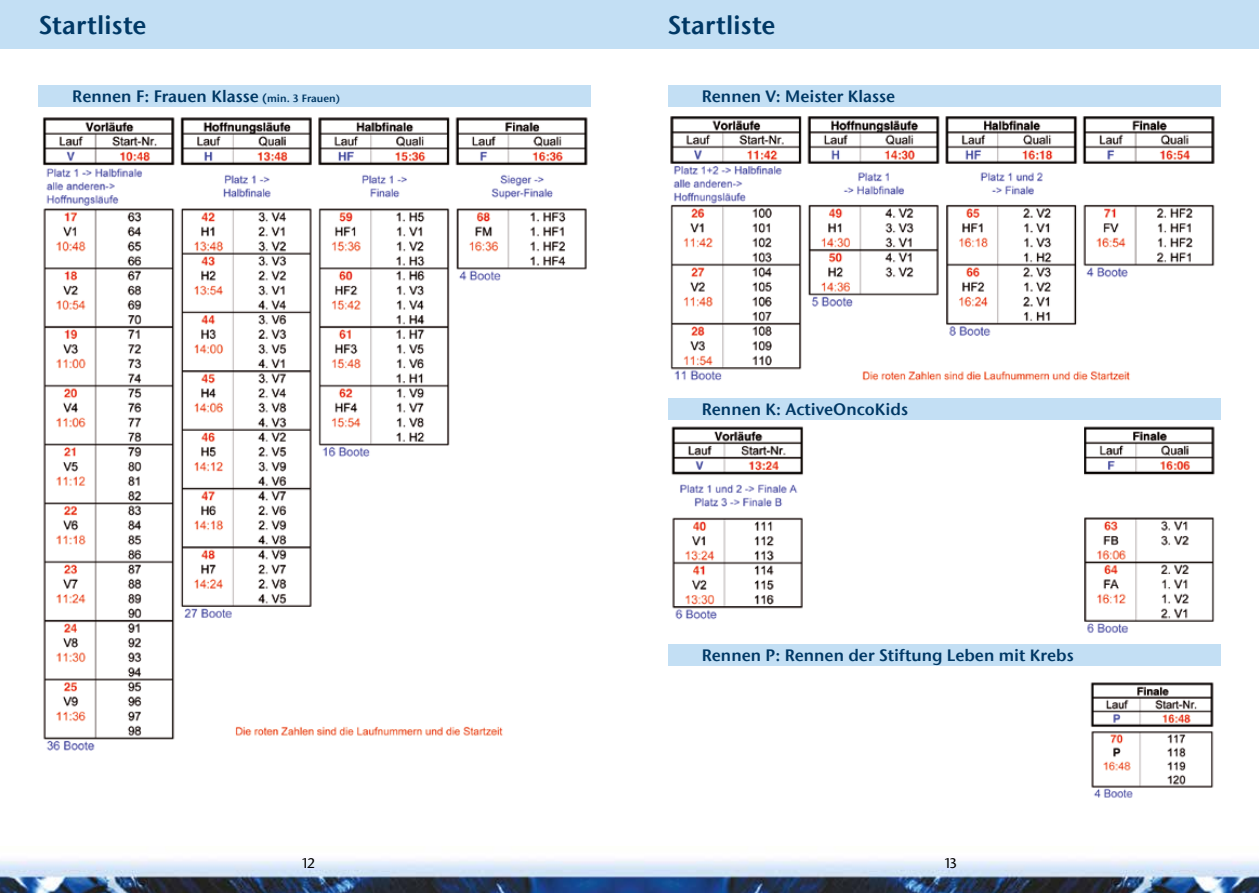
<style>
.page{position:relative;width:1259px;height:893px;background:#fff}
.page>*{position:absolute;margin:0;border:0;box-sizing:border-box;transform-origin:0 0}
.t1{font:25.5px "ITC Stone Sans Com Semi";color:#003865}
.t2{font:16.5px "ITC Stone Sans Com Semi";color:#003865}
.t3{font:500 13.5px "Stone Sans";color:#000}
.s1{font-size:12px}
.s2{font-size:10.5px}
</style>
<div class="page">
<div style="left:0;top:0;width:1259px;height:49px;background:#c3dff4"></div>
<img style="left:0;top:860px;width:1259px;height:33px">
<div style="left:38px;top:85px;width:553px;height:21px;background:#c3dff4"></div>
<div style="left:668px;top:85px;width:552px;height:21px;background:#c3dff4"></div>
<img style="left:42px;top:117px;width:546px;height:634px">
<img style="left:670px;top:116px;width:545px;height:265px">
<div style="left:668px;top:398px;width:552px;height:22px;background:#c3dff4"></div>
<img style="left:671px;top:426px;width:133px;height:194px">
<img style="left:1084px;top:426px;width:131px;height:207px">
<div style="left:668px;top:644px;width:552px;height:22px;background:#c3dff4"></div>
<img style="left:1090px;top:682px;width:124px;height:116px">
<h1 class="t1" style="left:39px;top:9px;width:109px">Startliste</h1>
<h1 class="t1" style="left:668px;top:9px;width:109px">Startliste</h1>
<p class="t2" style="left:72px;top:86px;width:269px">Rennen F: Frauen Klasse <span class="s1">(</span><span class="s2">min. 3 Frauen)</span></p>
<p class="t2" style="left:702px;top:86px;width:195px">Rennen V: Meister Klasse</p>
<p class="t2" style="left:702px;top:399px;width:208px">Rennen K: ActiveOncoKids</p>
<p class="t2" style="left:702px;top:645px;width:373px">Rennen P: Rennen der Stiftung Leben mit Krebs</p>
<p class="t3" style="left:302px;top:855px;width:15px">12</p>
<p class="t3" style="left:944px;top:855px;width:14px">13</p>
</div>
